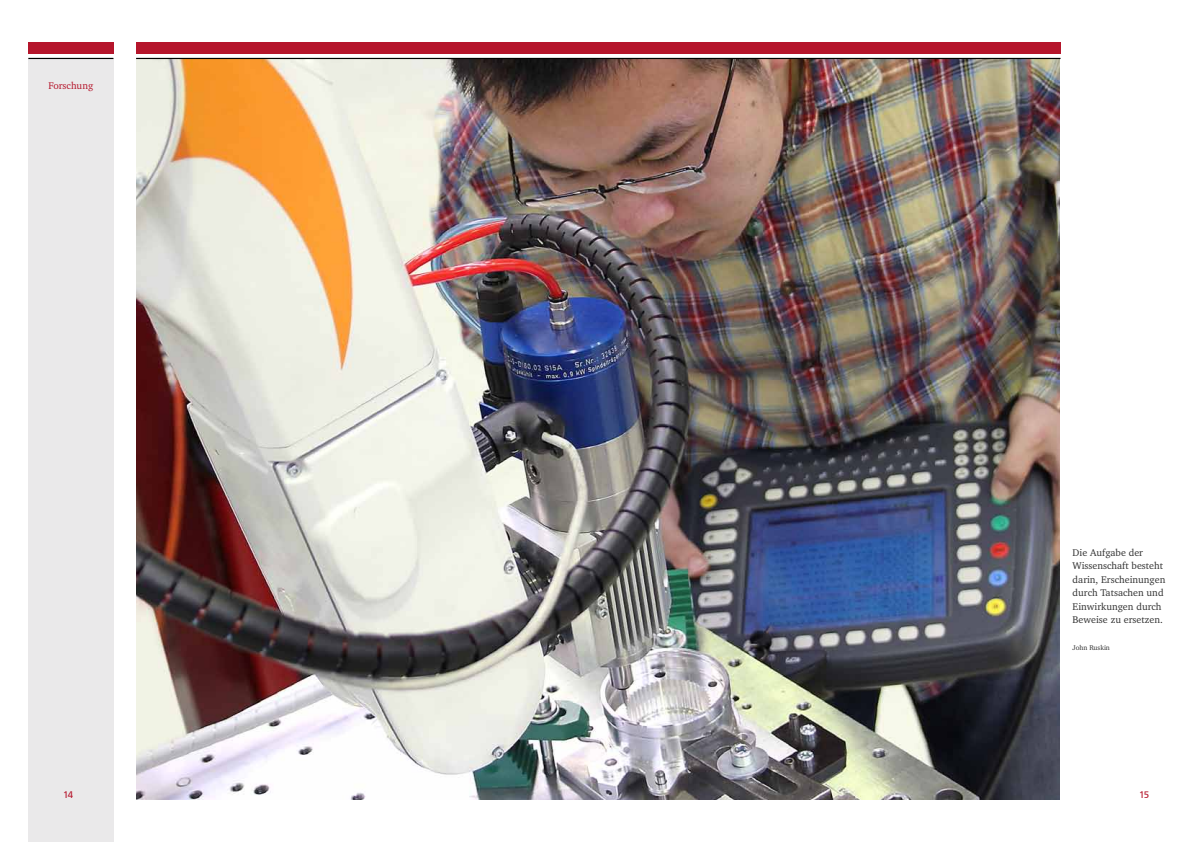
<style>
.page{position:relative;width:1191px;height:842px;background:#fff}
.page>*{position:absolute;margin:0;border:0;box-sizing:border-box;transform-origin:0 0}
.t1{font:10px/13.5px "Charter";color:#323232}
.t2{font:10px "Charter";color:#b5152b}
.t3{font:10px "Front Page";color:#b5152b}
.t4{font:7px "Charter";color:#323232}
</style>
<div class="page">
<div style="left:28px;top:59px;width:85px;height:783px;background:#eae9ea"></div>
<div style="left:28px;top:43px;width:85px;height:11px;background:#b5152b"></div>
<hr style="left:28px;top:58px;width:85px;height:1px;background:#000">
<img style="left:136px;top:59px;width:924px;height:740px">
<div style="left:136px;top:43px;width:924px;height:11px;background:#b5152b"></div>
<hr style="left:136px;top:58px;width:924px;height:1px;background:#000">
<p class="t2" style="left:49px;top:80px;width:46px">Forschung</p>
<p class="t1" style="left:1072px;top:545px;width:94px">Die Aufgabe der<br>Wissenschaft besteht darin, Erscheinungen durch Tatsachen und<br>Einwirkungen durch<br>Beweise zu ersetzen.</p>
<p class="t4" style="left:1072px;top:643px;width:39px">John Ruskin</p>
<p class="t3" style="left:63px;top:787px;width:12px">14</p>
<p class="t3" style="left:1139px;top:787px;width:12px">15</p>
</div>
